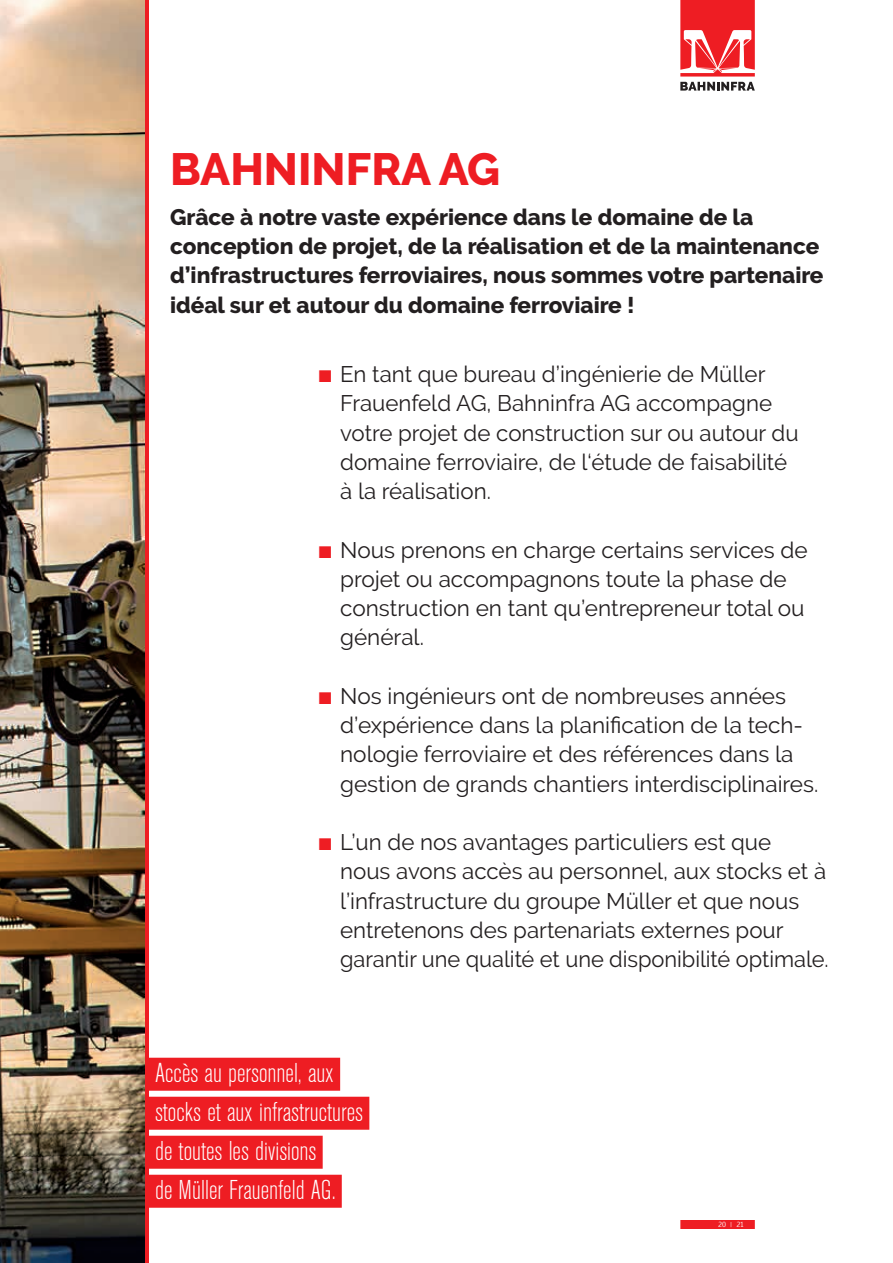
<style>
.page{position:relative;width:893px;height:1263px;background:#fff}
.page>*{position:absolute;margin:0;border:0;box-sizing:border-box;transform-origin:0 0}
.t1{font:800 45px "Raleway";color:#ee1d23}
.t2{font:300 condensed 27px/39px "Akzidenz Grotesk BE";color:#fff}
.t3{font:22.5px/29.2px "Raleway";color:#231f20}
.t4{font:800 22.5px/29.2px "Raleway";color:#231f20}
.t5{font:6.75px "Euphemia UCAS";color:#fff}
.s1{color:#ee1d23}
</style>
<div class="page">
<svg style="left:680px;top:0;width:75px;height:91px"></svg>
<svg style="left:680px;top:1220px;width:75px;height:9px"></svg>
<div style="left:0;top:0;width:149px;height:1263px;background:#ee1d23"></div>
<img style="left:0;top:0;width:145px;height:1263px">
<div style="left:149px;top:1058px;width:191px;height:33px;background:#ee1d23"></div>
<div style="left:149px;top:1097px;width:220px;height:33px;background:#ee1d23"></div>
<div style="left:149px;top:1136px;width:174px;height:33px;background:#ee1d23"></div>
<div style="left:149px;top:1175px;width:193px;height:33px;background:#ee1d23"></div>
<h1 class="t1" style="left:170px;top:144px;width:332px">BAHNINFRA AG</h1>
<p class="t4" style="left:170px;top:203px;width:655px">Grâce à notre vaste expérience dans le domaine de la conception de projet, de la réalisation et de la maintenance d’infrastructures ferroviaires, nous sommes votre partenaire idéal sur et autour du domaine ferroviaire !</p>
<p class="t3" style="left:340px;top:359px;width:460px;text-indent:-21px"><span class="s1">■</span> En tant que bureau d’ingénierie de Müller Frauenfeld AG, Bahninfra AG accompagne votre projet de construction sur ou autour du domaine ferroviaire, de l‘étude de faisabilité à la réalisation.</p>
<p class="t3" style="left:340px;top:535px;width:469px;text-indent:-21px"><span class="s1">■</span> Nous prenons en charge certains services de projet ou accompagnons toute la phase de construction en tant qu’entrepreneur total ou général.</p>
<p class="t3" style="left:340px;top:681px;width:480px;text-indent:-21px"><span class="s1">■</span> Nos ingénieurs ont de nombreuses années d’expérience dans la planification de la tech&shy;nologie ferroviaire et des références dans la gestion de grands chantiers interdisciplinaires.</p>
<p class="t3" style="left:340px;top:827px;width:490px;text-indent:-21px"><span class="s1">■</span> L’un de nos avantages particuliers est que<br>nous avons accès au personnel, aux stocks et à l’infrastructure du groupe Müller et que nous entretenons des partenariats externes pour garantir une qualité et une disponibilité optimale.</p>
<p class="t2" style="left:155px;top:1054px;width:210px">Accès au personnel, aux stocks et aux infrastructures de toutes les divisions<br>de Müller Frauenfeld AG.</p>
<p class="t5" style="left:718px;top:1220px;width:27px">20 <sup>|</sup> 21</p>
</div>
